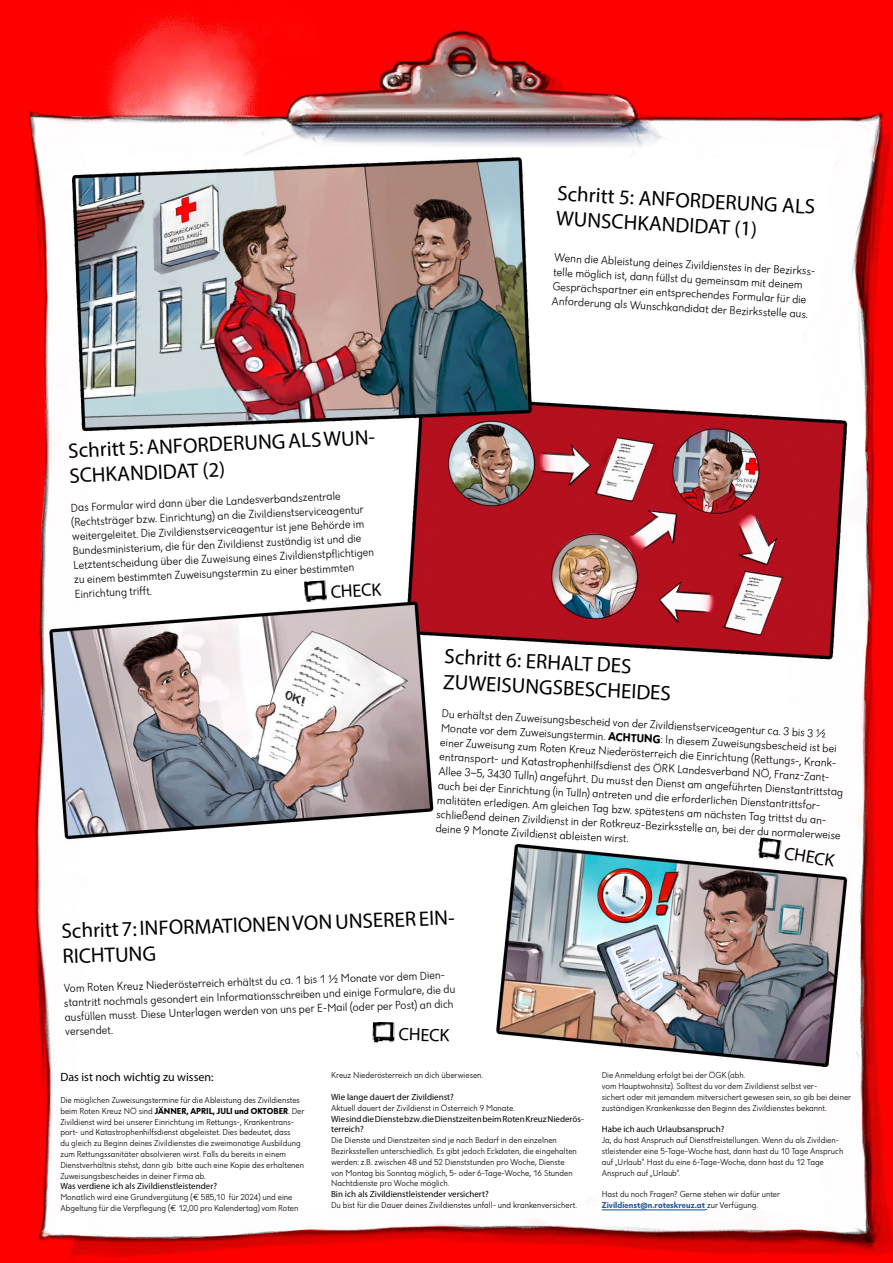
<style>
.page{position:relative;width:893px;height:1263px;background:#fff}
.page>*{position:absolute;margin:0;border:0;box-sizing:border-box;transform-origin:0 0}
.t1{font:21px/25.2px "Myriad Pro";color:#000}
.t2{font:18px "Myriad Pro";color:#000}
.t3{font:300 12px/14.4px "Dunant";color:#000}
.t4{font:12px "Myriad Pro";color:#000}
.t5{font:300 9px/10.8px "Dunant";color:#000}
.t6{font:9px/10.8px "Myriad Pro";color:#000}
.s1{font-weight:700}
.s2{font-weight:700;color:#275b9b}
</style>
<div class="page">
<img style="left:0;top:0;width:893px;height:1263px">
<img style="left:304px;top:580px;width:23px;height:22px">
<img style="left:372px;top:1022px;width:23px;height:21px">
<hr style="left:602px;top:1209px;width:103px;height:1px;background:#275b9b">
<img style="left:757px;top:837px;width:25px;height:24px">
<h1 class="t1" style="left:67px;top:439px;width:313px;line-height:24.8px;rotate:-3deg">Schritt 5: ANFORDERUNG ALS WUN-<br>SCHKANDIDAT (2)</h1>
<p class="t3" style="left:70px;top:502px;width:303px;rotate:-3deg">Das Formular wird dann über die Landesverbandszentrale (Rechtsträger bzw. Einrichtung) an die Zivildienstserviceagentur weitergeleitet. Die Zivildienstserviceagentur ist jene Behörde im Bundesministerium, die für den Zivildienst zuständig ist und die Letztentscheidung über die Zuweisung eines Zivildienstpflichtigen zu einem bestimmten Zuweisungstermin zu einer bestimmten Einrichtung triff t.</p>
<h2 class="t2" style="left:330px;top:581px;width:52px;rotate:-3deg">CHECK</h2>
<h1 class="t1" style="left:558px;top:180px;width:260px;rotate:3deg">Schritt 5: ANFORDERUNG ALS<br>WUNSCHKANDIDAT (1)</h1>
<h3 class="t3" style="left:554px;top:250px;width:265px;rotate:3deg">Wenn die Ableistung deines Zivildienstes in der Bezirkss&shy;telle möglich ist, dann füllst du gemeinsam mit deinem Gesprächspartner ein entsprechendes Formular für die Anforderung als Wunschkandidat der Bezirksstelle aus.</h3>
<h1 class="t1" style="left:445px;top:643px;width:229px;rotate:3deg">Schritt 6: ERHALT DES<br>ZUWEISUNGSBESCHEIDES</h1>
<p class="t3" style="left:442px;top:706px;width:407px;rotate:3deg">Du erhältst den Zuweisungsbescheid von der Zivildienstserviceagentur ca. 3 bis 3 ½ Monate vor dem Zuweisungstermin. <span class="s1">ACHTUNG</span>: In diesem Zuweisungsbescheid ist bei einer Zuweisung zum Roten Kreuz Niederösterreich die Einrichtung (Rettungs-, Krank&shy;entransport- und Katastrophenhilfsdienst des ÖRK Landesverband NÖ, Franz-Zant-Allee 3-5, 3430 Tulln) angeführt. Du musst den Dienst am angeführten Dienstantrittstag auch bei der Einrichtung (in Tulln) antreten und die erforderlichen Dienstantrittsfor&shy;malitäten erledigen. Am gleichen Tag bzw. spätestens am nächsten Tag trittst du an&shy;schließend deinen Zivildienst in der Rotkreuz-Bezirksstelle an, bei der du normalerweise deine 9 Monate Zivildienst ableisten wirst.</p>
<h2 class="t2" style="left:786px;top:842px;width:52px;rotate:9deg">CHECK</h2>
<h1 class="t1" style="left:61px;top:918px;width:399px;rotate:-2deg">Schritt 7: INFORMATIONEN VON UNSERER EIN-<br>RICHTUNG</h1>
<p class="t3" style="left:63px;top:981px;width:393px;rotate:-2deg">Vom Roten Kreuz Niederösterreich erhältst du ca. 1 bis 1 ½ Monate vor dem Dien&shy;stantritt nochmals gesondert ein Informationsschreiben und einige Formulare, die du ausfüllen musst. Diese Unterlagen werden von uns per E-Mail (oder per Post) an dich versendet.</p>
<h2 class="t2" style="left:399px;top:1023px;width:52px;rotate:1deg">CHECK</h2>
<h3 class="t4" style="left:60px;top:1070px;width:155px">Das ist noch wichtig zu wissen:</h3>
<p class="t5" style="left:60px;top:1095px;width:246px">Die möglichen Zuweisungstermine für die Ableistung des Zivildienstes beim Roten Kreuz NÖ sind <span class="s1">JÄNNER, APRIL, JULI und OKTOBER</span>. Der Zivildienst wird bei unserer Einrichtung im Rettungs-, Krankentrans&shy;port- und Katastrophenhilfsdienst abgeleistet. Dies bedeutet, dass<br>du gleich zu Beginn deines Zivildienstes die zweimonatige Ausbildung zum Rettungssanitäter absolvieren wirst. Falls du bereits in einem Dienstverhältnis stehst, dann gib bitte auch eine Kopie des erhaltenen Zuweisungsbescheides in deiner Firma ab.</p>
<p class="t6" style="left:60px;top:1181px;width:158px">Was verdiene ich als Zivildienstleistender?</p>
<p class="t5" style="left:60px;top:1192px;width:240px">Monatlich wird eine Grundvergütung (€ 585,10 für 2024) und eine<br>Abgeltung für die Verpflegung (€ 12,00 pro Kalendertag) vom Roten</p>
<p class="t5" style="left:331px;top:1070px;width:154px">Kreuz Niederösterreich an dich überwiesen.</p>
<p class="t6" style="left:331px;top:1091px;width:124px">Wie lange dauert der Zivildienst?</p>
<p class="t5" style="left:331px;top:1102px;width:185px">Aktuell dauert der Zivildienst in Österreich 9 Monate.</p>
<p class="t6" style="left:331px;top:1113px;width:254px">Wie sind die Dienste bzw. die Dienstzeiten beim Roten Kreuz Niederös&shy;terreich?</p>
<p class="t5" style="left:331px;top:1135px;width:247px">Die Dienste und Dienstzeiten sind je nach Bedarf in den einzelnen Bezirksstellen unterschiedlich. Es gibt jedoch Eckdaten, die eingehalten werden: z.B. zwischen 48 und 52 Dienststunden pro Woche, Dienste von Montag bis Sonntag möglich, 5- oder 6-Tage-Woche, 16 Stunden Nachtdienste pro Woche möglich.</p>
<p class="t6" style="left:331px;top:1188px;width:159px">Bin ich als Zivildienstleistender versichert?</p>
<p class="t5" style="left:331px;top:1200px;width:248px">Du bist für die Dauer deines Zivildienstes unfall- und krankenversichert.</p>
<p class="t5" style="left:602px;top:1070px;width:251px">Die Anmeldung erfolgt bei der ÖGK (abh.<br>vom Hauptwohnsitz). Solltest du vor dem Zivildienst selbst ver-<br>sichert oder mit jemandem mitversichert gewesen sein, so gib bei deiner zuständigen Krankenkasse den Beginn des Zivildienstes bekannt.</p>
<p class="t6" style="left:602px;top:1124px;width:124px">Habe ich auch Urlaubsanspruch?</p>
<p class="t5" style="left:602px;top:1135px;width:243px">Ja, du hast Anspruch auf Dienstfreistellungen. Wenn du als Zivildien&shy;stleistender eine 5-Tage-Woche hast, dann hast du 10 Tage Anspruch auf „Urlaub“. Hast du eine 6-Tage-Woche, dann hast du 12 Tage Anspruch auf „Urlaub“.</p>
<p class="t5" style="left:602px;top:1189px;width:180px">Hast du noch Fragen? Gerne stehen wir dafür unter<br><span class="s2">Zivildienst@n.roteskreuz.at</span> zur Verfügung.</p>
</div>
